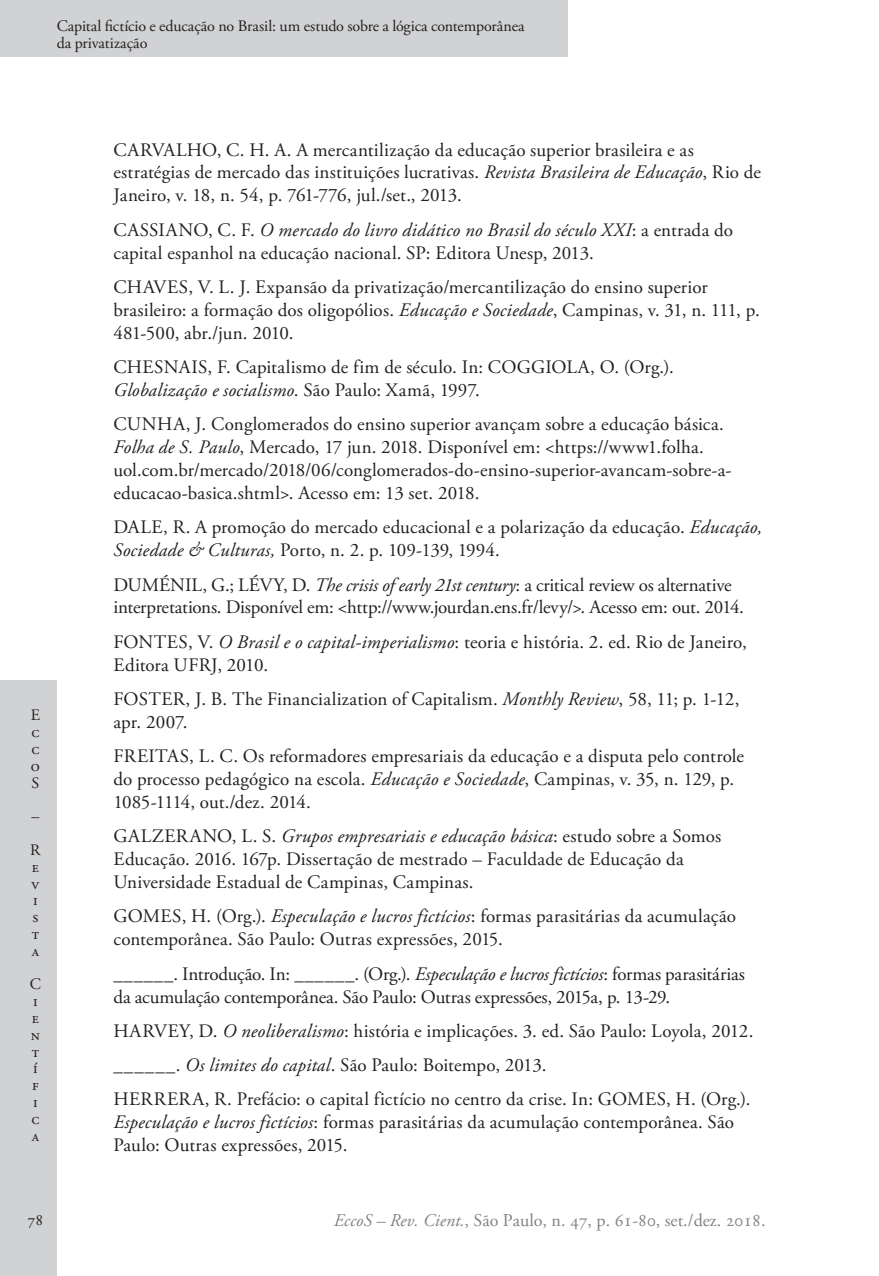
<style>
.page{position:relative;width:879px;height:1276px;background:#fff}
.page>*{position:absolute;margin:0;border:0;box-sizing:border-box;transform-origin:0 0}
.Ec_Referencias{font:19px/23px "Adobe Garamond Pro";letter-spacing:.005em;color:#231f20}
.t1{font:18px "Adobe Garamond Pro";color:#808285}
.t2{font:16px/16.8px "Adobe Garamond Pro";letter-spacing:-.005em;color:#231f20}
.s1{font-style:italic}
</style>
<div class="page">
<div style="left:0;top:680px;width:57px;height:596px;background:#d1d2d4"></div>
<div style="left:0;top:0;width:567px;height:57px;background:#d1d2d4"></div>
<p class="t2" style="left:57px;top:19px;width:469px">Capital fictício e educação no Brasil: um estudo sobre a lógica contemporânea da privatização</p>
<p class="t2" style="left:31px;top:707px;width:11px;text-align:justify">E c c o S</p>
<p class="t2" style="left:30px;top:800px;width:12px;line-height:33.6px">–<br>R</p>
<p class="t2" style="left:32px;top:859px;width:9px;text-align:justify">e v i s t a</p>
<p class="t2" style="left:30px;top:976px;width:13px">C i e n t í f i c a</p>
<p class="Ec_Referencias" style="left:113px;top:139px;width:649px">CARVALHO, C. H. A. A mercantilização da educação superior brasileira e as estratégias de mercado das instituições lucrativas. <span class="s1">Revista Brasileira de Educação</span>, Rio de<br>Janeiro, v. 18, n. 54, p. 761-776, jul./set., 2013.</p>
<p class="Ec_Referencias" style="left:113px;top:219px;width:621px">CASSIANO, C. F. <span class="s1">O mercado do livro didático no Brasil do século XXI</span>: a entrada do capital espanhol na educação nacional. SP: Editora Unesp, 2013.</p>
<p class="Ec_Referencias" style="left:113px;top:276px;width:648px">CHAVES, V. L. J. Expansão da privatização/mercantilização do ensino superior brasileiro: a formação dos oligopólios. <span class="s1">Educação e Sociedade</span>, Campinas, v. 31, n. 111, p.<br>481-500, abr./jun. 2010.</p>
<p class="Ec_Referencias" style="left:113px;top:356px;width:562px">CHESNAIS, F. Capitalismo de fim de século. In: COGGIOLA, O. (Org.).<br><span class="s1">Globalização e socialismo</span>. São Paulo: Xamã, 1997.</p>
<p class="Ec_Referencias" style="left:113px;top:413px;width:619px">CUNHA, J. Conglomerados do ensino superior avançam sobre a educação básica.<br><span class="s1">Folha de S. Paulo</span>, Mercado, 17 jun. 2018. Disponível em: &lt;https://www1.folha. uol.com.br/mercado/2018/06/conglomerados-do-ensino-superior-avancam-sobre-a&shy;educacao-basica.shtml&gt;. Acesso em: 13 set. 2018.</p>
<p class="Ec_Referencias" style="left:113px;top:516px;width:650px">DALE, R. A promoção do mercado educacional e a polarização da educação. <span class="s1">Educação,<br>Sociedade &amp; Culturas,</span> Porto, n. 2. p. 109-139, 1994.</p>
<p class="Ec_Referencias" style="left:113px;top:573px;width:632px">DUMÉNIL, G.; LÉVY, D. <span class="s1">The crisis of early 21st century</span>: a critical review os alternative interpretations. Disponível em: &lt;http://www.jourdan.ens.fr/levy/&gt;. Acesso em: out. 2014.</p>
<p class="Ec_Referencias" style="left:113px;top:631px;width:635px">FONTES, V. <span class="s1">O Brasil e o capital-imperialismo</span>: teoria e história. 2. ed. Rio de Janeiro,<br>Editora UFRJ, 2010.</p>
<p class="Ec_Referencias" style="left:113px;top:688px;width:628px">FOSTER, J. B. The Financialization of Capitalism. <span class="s1">Monthly Review</span>, 58, 11; p. 1-12, apr. 2007.</p>
<p class="Ec_Referencias" style="left:113px;top:745px;width:632px">FREITAS, L. C. Os reformadores empresariais da educação e a disputa pelo controle do processo pedagógico na escola. <span class="s1">Educação e Sociedade</span>, Campinas, v. 35, n. 129, p.<br>1085-1114, out./dez. 2014.</p>
<p class="Ec_Referencias" style="left:113px;top:825px;width:609px">GALZERANO, L. S. <span class="s1">Grupos empresariais e educação básica</span>: estudo sobre a Somos<br>Educação. 2016. 167p. Dissertação de mestrado – Faculdade de Educação da<br>Universidade Estadual de Campinas, Campinas.</p>
<p class="Ec_Referencias" style="left:113px;top:905px;width:624px">GOMES, H. (Org.). <span class="s1">Especulação e lucros fictícios</span>: formas parasitárias da acumulação contemporânea. São Paulo: Outras expressões, 2015.</p>
<p class="Ec_Referencias" style="left:113px;top:962px;width:633px">______. Introdução. In: ______. (Org.). <span class="s1">Especulação e lucros fictícios</span>: formas parasitárias da acumulação contemporânea. São Paulo: Outras expressões, 2015a, p. 13-29.</p>
<p class="Ec_Referencias" style="left:113px;top:1020px;width:642px">HARVEY, D. <span class="s1">O neoliberalismo</span>: história e implicações. 3. ed. São Paulo: Loyola, 2012.</p>
<p class="Ec_Referencias" style="left:113px;top:1054px;width:434px">______. <span class="s1">Os limites do capital</span>. São Paulo: Boitempo, 2013.</p>
<p class="Ec_Referencias" style="left:113px;top:1088px;width:638px">HERRERA, R. Prefácio: o capital fictício no centro da crise. In: GOMES, H. (Org.).<br><span class="s1">Especulação e lucros fictícios</span>: formas parasitárias da acumulação contemporânea. São<br>Paulo: Outras expressões, 2015.</p>
<p class="t2" style="left:28px;top:1212px;width:17px">78</p>
<p class="t1" style="left:334px;top:1209px;width:433px"><span class="s1">EccoS – Rev. Cient.</span>, São Paulo, n. 47, p. 61-80, set./dez. 2018.</p>
</div>
